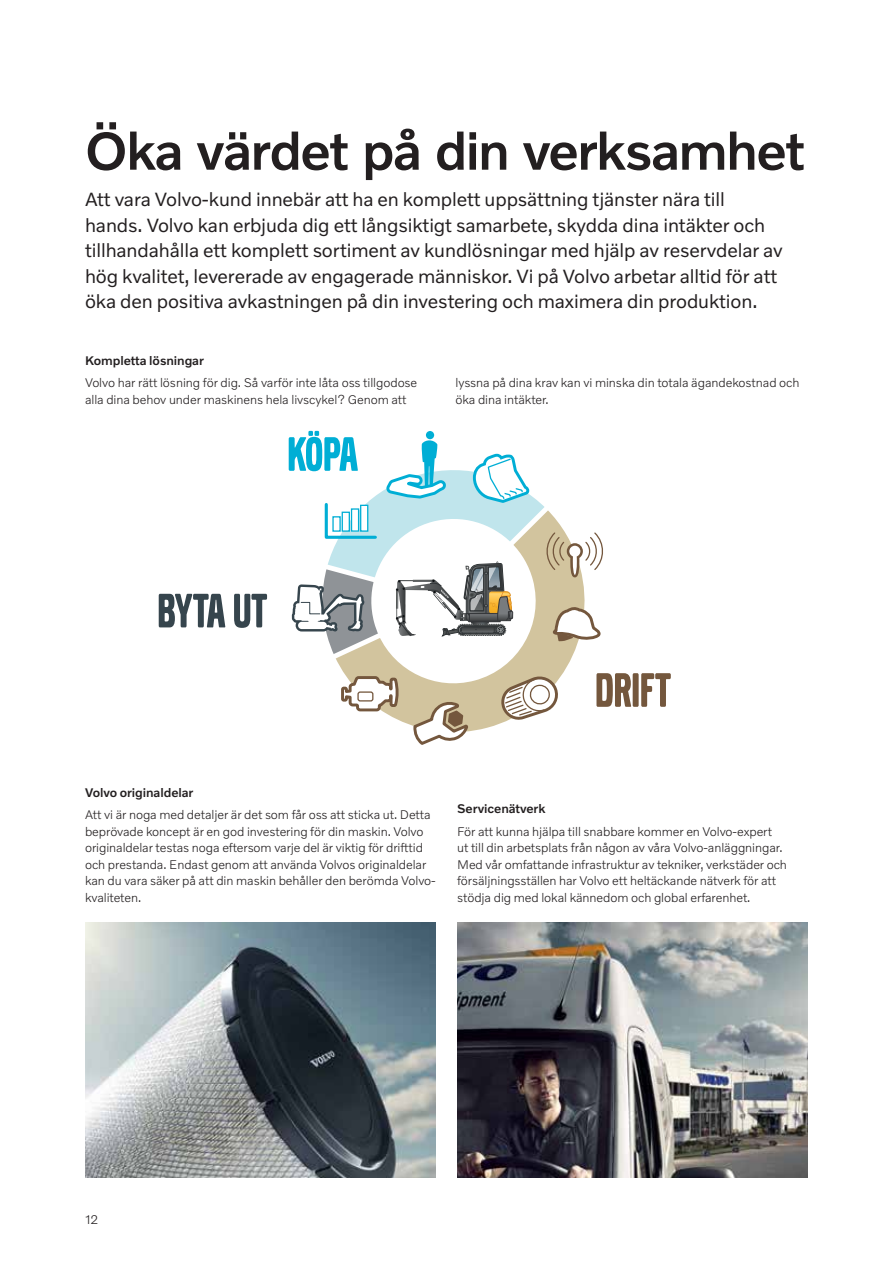
<style>
.page{position:relative;width:893px;height:1263px;background:#fff}
.page>*{position:absolute;margin:0;border:0;box-sizing:border-box;transform-origin:0 0}
.t1{font:500 54px "Volvo Novum";letter-spacing:-.03em;color:#231f20}
.t2{font:50.4px "Volvo Broad Pro";letter-spacing:-.005em;color:#36454d}
.t3{font:50.4px "Volvo Broad Pro";color:#74573d}
.t4{font:50.4px "Volvo Broad Pro";color:#00aed5}
.t5{font:19.5px/25.5px "Volvo Novum";letter-spacing:-.005em;color:#231f20}
.t6{font:300 12.75px/16.5px "Volvo Novum";letter-spacing:-.005em;color:#231f20}
.t7{font:500 12.75px "Volvo Novum";letter-spacing:-.005em;color:#231f20}
</style>
<div class="page">
<img style="left:85px;top:923px;width:351px;height:255px">
<img style="left:457px;top:923px;width:351px;height:255px">
<div style="left:426px;top:431px;width:8px;height:8px;background:#00aed5;border-radius:50%"></div>
<svg style="left:292px;top:439px;width:311px;height:306px"></svg>
<h1 class="t1" style="left:85px;top:117px;width:721px">Öka värdet på din verksamhet</h1>
<p class="t5" style="left:85px;top:186px;width:699px">Att vara Volvo-kund innebär att ha en komplett uppsättning tjänster nära till hands. Volvo kan erbjuda dig ett långsiktigt samarbete, skydda dina intäkter och tillhandahålla ett komplett sortiment av kundlösningar med hjälp av reservdelar av hög kvalitet, levererade av engagerade människor. Vi på Volvo arbetar alltid för att öka den positiva avkastningen på din investering och maximera din produktion.</p>
<p class="t7" style="left:85px;top:352px;width:120px">Kompletta lösningar</p>
<p class="t6" style="left:85px;top:374px;width:334px">Volvo har rätt lösning för dig. Så varför inte låta oss tillgodose alla dina behov under maskinens hela livscykel? Genom att</p>
<p class="t6" style="left:455px;top:374px;width:346px">lyssna på dina krav kan vi minska din totala ägandekostnad och öka dina intäkter.</p>
<h2 class="t4" style="left:287px;top:431px;width:72px">KÖPA</h2>
<h2 class="t2" style="left:157px;top:587px;width:111px">BYTA UT</h2>
<h2 class="t3" style="left:595px;top:667px;width:77px">DRIFT</h2>
<p class="t7" style="left:85px;top:784px;width:110px">Volvo originaldelar</p>
<p class="t6" style="left:85px;top:806px;width:352px">Att vi är noga med detaljer är det som får oss att sticka ut. Detta beprövade koncept är en god investering för din maskin. Volvo originaldelar testas noga eftersom varje del är viktig för drifttid och prestanda. Endast genom att använda Volvos originaldelar kan du vara säker på att din maskin behåller den berömda Volvo&shy;kvaliteten.</p>
<p class="t7" style="left:457px;top:800px;width:90px">Servicenätverk</p>
<p class="t6" style="left:457px;top:822px;width:331px">För att kunna hjälpa till snabbare kommer en Volvo-expert<br>ut till din arbetsplats från någon av våra Volvo-anläggningar.<br>Med vår omfattande infrastruktur av tekniker, verkstäder och försäljningsställen har Volvo ett heltäckande nätverk för att stödja dig med lokal kännedom och global erfarenhet.</p>
<p class="t6" style="left:85px;top:1210px;width:15px">12</p>
</div>
